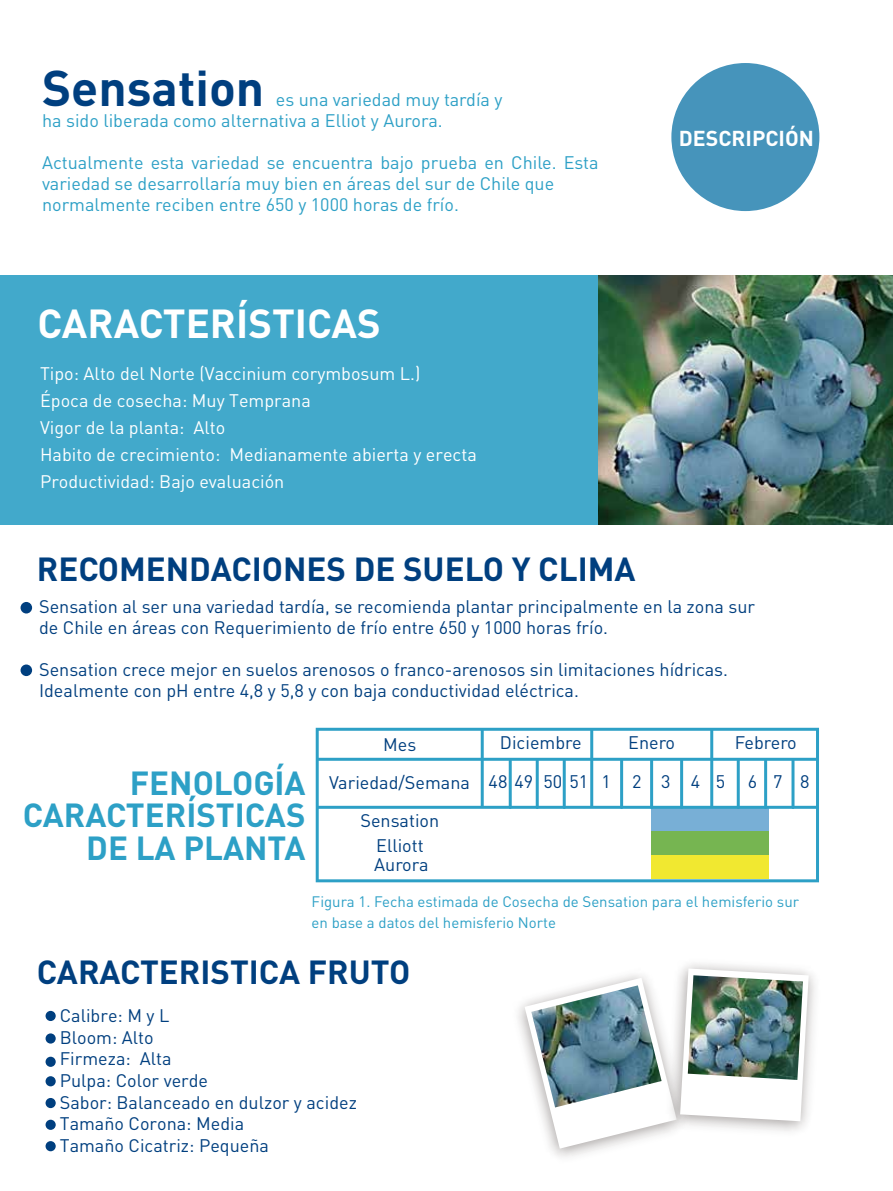
<style>
.page{position:relative;width:893px;height:1191px;background:#fff}
.page>*{position:absolute;margin:0;border:0;box-sizing:border-box;transform-origin:0 0}
.t1{font:700 49.5px "DIN Pro";color:#003f7f}
.t2{font:700 40.05px "DIN Pro";color:#fff}
.t3{font:700 33px "DIN Pro";color:#003f7f}
.t4{font:700 33px/32.7px "DIN Pro";color:#2da0c6;text-align:right}
.t5{font:700 21.3px "DIN Pro";color:#fff}
.t6{font:18px/21.6px "DIN Pro";color:#003f7f}
.t7{font:18px/21px "DIN Pro";color:#2da0c6}
.t8{font:18px/27px "DIN Pro";color:#fff}
.t9{font:15px/21px "DIN Pro";color:#2da0c6}
</style>
<div class="page">
<div style="left:0;top:275px;width:893px;height:250px;background:#42a9cb"></div>
<img style="left:599px;top:275px;width:294px;height:250px">
<div style="left:46px;top:1010px;width:10px;height:11px;background:#003f7f;border-radius:50%"></div>
<div style="left:46px;top:1033px;width:10px;height:10px;background:#003f7f;border-radius:50%"></div>
<div style="left:46px;top:1056px;width:10px;height:10px;background:#003f7f;border-radius:50%"></div>
<div style="left:46px;top:1076px;width:10px;height:10px;background:#003f7f;border-radius:50%"></div>
<div style="left:46px;top:1098px;width:10px;height:10px;background:#003f7f;border-radius:50%"></div>
<div style="left:46px;top:1119px;width:10px;height:10px;background:#003f7f;border-radius:50%"></div>
<div style="left:46px;top:1141px;width:10px;height:10px;background:#003f7f;border-radius:50%"></div>
<div style="left:21px;top:602px;width:11px;height:11px;background:#003f7f;border-radius:50%"></div>
<div style="left:21px;top:664px;width:11px;height:12px;background:#003f7f;border-radius:50%"></div>
<svg style="left:316px;top:728px;width:503px;height:154px"></svg>
<hr style="left:318px;top:758px;width:499px;height:3px;background:#2da0c6">
<hr style="left:481px;top:730px;width:3px;height:76px;background:#2da0c6">
<hr style="left:590px;top:730px;width:3px;height:76px;background:#2da0c6">
<hr style="left:710px;top:730px;width:3px;height:78px;background:#2da0c6">
<div style="left:651px;top:807px;width:118px;height:24px;background:#78afd6"></div>
<div style="left:651px;top:831px;width:118px;height:24px;background:#76b551"></div>
<div style="left:651px;top:855px;width:118px;height:24px;background:#f1e830"></div>
<hr style="left:509px;top:760px;width:3px;height:47px;background:#2da0c6">
<hr style="left:536px;top:760px;width:3px;height:47px;background:#2da0c6">
<hr style="left:563px;top:760px;width:3px;height:47px;background:#2da0c6">
<hr style="left:620px;top:760px;width:3px;height:47px;background:#2da0c6">
<hr style="left:650px;top:760px;width:3px;height:47px;background:#2da0c6">
<hr style="left:680px;top:760px;width:3px;height:47px;background:#2da0c6">
<hr style="left:737px;top:760px;width:3px;height:47px;background:#2da0c6">
<hr style="left:764px;top:760px;width:3px;height:47px;background:#2da0c6">
<hr style="left:791px;top:760px;width:3px;height:47px;background:#2da0c6">
<hr style="left:318px;top:806px;width:499px;height:3px;background:#2da0c6">
<img style="left:518px;top:1003px;width:86px;height:154px">
<svg style="left:525px;top:968px;width:284px;height:180px"></svg>
<img style="left:688px;top:975px;width:115px;height:105px">
<div style="left:671px;top:63px;width:148px;height:148px;background:#4694bb;border-radius:50%"></div>
<h1 class="t1" style="left:42px;top:55px;width:224px">Sensation</h1>
<p class="t7" style="left:42px;top:89px;width:462px;text-indent:234px">es una variedad muy tardía y ha sido liberada como alternativa a Elliot y Aurora.</p>
<p class="t7" style="left:42px;top:152px;width:558px">Actualmente esta variedad se encuentra bajo prueba en Chile. Esta variedad se desarrollaría muy bien en áreas del sur de Chile que normalmente reciben entre 650 y 1000 horas de frío.</p>
<h2 class="t2" style="left:38px;top:296px;width:345px">CARACTERÍSTICAS</h2>
<p class="t8" style="left:40px;top:360px;width:438px">Tipo: Alto del Norte (Vaccinium corymbosum L.)<br>Época de cosecha: Muy Temprana<br>Vigor de la planta: Alto<br>Habito de crecimiento: Medianamente abierta y erecta Productividad: Bajo evaluación</p>
<h3 class="t3" style="left:37px;top:547px;width:600px">RECOMENDACIONES DE SUELO Y CLIMA</h3>
<p class="t5" style="left:679px;top:123px;width:137px">DESCRIPCIÓN</p>
<p class="t6" style="left:39px;top:595px;width:717px;line-height:21px">Sensation al ser una variedad tardía, se recomienda plantar principalmente en la zona sur de Chile en áreas con Requerimiento de frío entre 650 y 1000 horas frío.</p>
<p class="t6" style="left:39px;top:658px;width:690px;line-height:21px">Sensation crece mejor en suelos arenosos o franco-arenosos sin limitaciones hídricas.<br>Idealmente con pH entre 4,8 y 5,8 y con baja conductividad eléctrica.</p>
<h3 class="t4" style="left:23px;top:765px;width:284px">FENOLOGÍA<br>CARACTERÍSTICAS<br>DE LA PLANTA</h3>
<p class="t6" style="left:383px;top:733px;width:35px">Mes</p>
<p class="t6" style="left:329px;top:771px;width:142px">Variedad/Semana</p>
<p class="t6" style="left:360px;top:807px;width:80px;line-height:24.5px;text-align:center">Sensation<br>Elliott</p>
<p class="t6" style="left:374px;top:853px;width:56px">Aurora</p>
<p class="t6" style="left:489px;top:722px;width:323px;line-height:38.7px;text-indent:11px">Diciembre<br>484950511 2 3 4 5 6 7 8</p>
<p class="t6" style="left:628px;top:731px;width:48px">Enero</p>
<p class="t6" style="left:735px;top:731px;width:64px">Febrero</p>
<p class="t9" style="left:312px;top:890px;width:489px">Figura 1. Fecha estimada de Cosecha de Sensation para el hemisferio sur en base a datos del hemisferio Norte</p>
<h3 class="t3" style="left:37px;top:949px;width:375px">CARACTERISTICA FRUTO</h3>
<p class="t6" style="left:60px;top:1004px;width:299px">Calibre: M y L<br>Bloom: Alto<br>Firmeza: Alta<br>Pulpa: Color verde<br>Sabor: Balanceado en dulzor y acidez<br>Tamaño Corona: Media<br>Tamaño Cicatriz: Pequeña</p>
</div>
